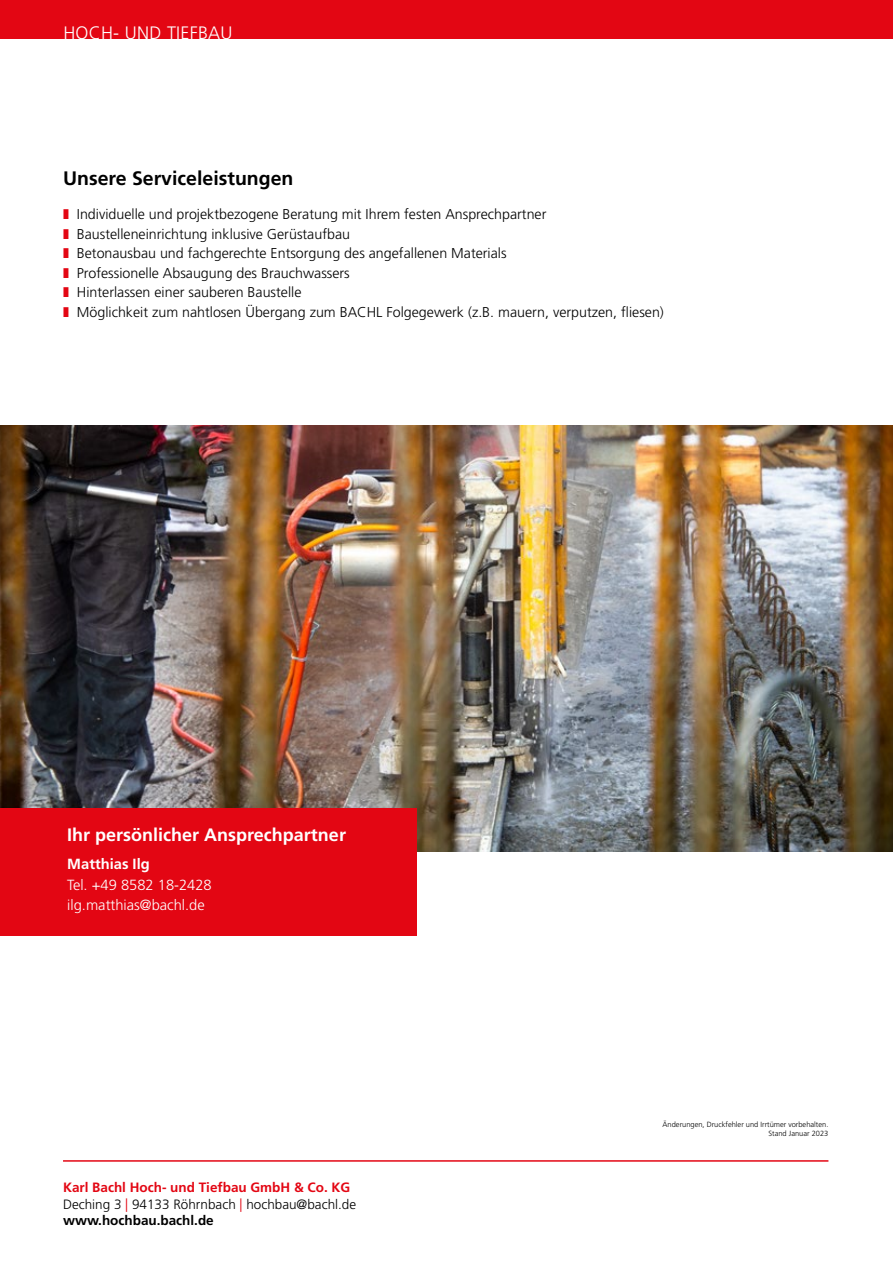
<style>
.page{position:relative;width:893px;height:1263px;background:#fff}
.page>*{position:absolute;margin:0;border:0;box-sizing:border-box;transform-origin:0 0}
.t1{font:700 19.5px "Frutiger CE";color:#000}
.t2{font:700 18px "Frutiger CE";color:#fff}
.t3{font:300 18px "Frutiger CE";letter-spacing:.015em;color:#fff}
.t4{font:300 14.7px/19.5px "Frutiger CE";color:#fff}
.t5{font:700 14.7px "Frutiger CE";color:#fff}
.t6{font:300 14.25px/19.5px "Frutiger CE";color:#000}
.t7{font:300 13.5px/16.2px "Frutiger CE";color:#000}
.t8{font:300 7.5px/9px "Frutiger CE";color:#000;text-align:right}
.s1{font-weight:700;color:#e30613}
.s2{color:#e30613}
.s3{font-weight:700}
</style>
<div class="page">
<div style="left:0;top:0;width:893px;height:39px;background:#e30613"></div>
<hr style="left:63px;top:1160px;width:765px;height:2px;background:#e30613">
<img style="left:0;top:426px;width:893px;height:425px">
<div style="left:0;top:808px;width:417px;height:127px;background:#e30613"></div>
<p class="t3" style="left:63px;top:23px;width:171px">HOCH- UND TIEFBAU</p>
<h1 class="t1" style="left:63px;top:166px;width:232px">Unsere Serviceleistungen</h1>
<p class="t6" style="left:77px;top:204px;width:589px">Individuelle und projektbezogene Beratung mit Ihrem festen Ansprechpartner Baustelleneinrichtung inklusive Gerüstaufbau<br>Betonausbau und fachgerechte Entsorgung des angefallenen Materials<br>Professionelle Absaugung des Brauchwassers<br>Hinterlassen einer sauberen Baustelle<br>Möglichkeit zum nahtlosen Übergang zum BACHL Folgegewerk (z.B. mauern, verputzen, fliesen)</p>
<p class="t2" style="left:67px;top:823px;width:280px">Ihr persönlicher Ansprechpartner</p>
<p class="t5" style="left:67px;top:855px;width:84px">Matthias Ilg</p>
<p class="t4" style="left:67px;top:875px;width:146px">Tel. +49 8582 18-2428 ilg.matthias@bachl.de</p>
<p class="t7" style="left:63px;top:1179px;width:295px"><span class="s1">Karl Bachl Hoch- und Tiefbau GmbH &amp; Co. KG<br></span>Deching 3 <span class="s2">|</span> 94133 Röhrnbach <span class="s2">|</span> hochbau@bachl.de <span class="s3">www.hochbau.bachl.de</span></p>
<p class="t8" style="left:663px;top:1119px;width:167px">Änderungen, Druckfehler und Irrtümer vorbehalten.<br>Stand Januar 2023</p>
</div>
